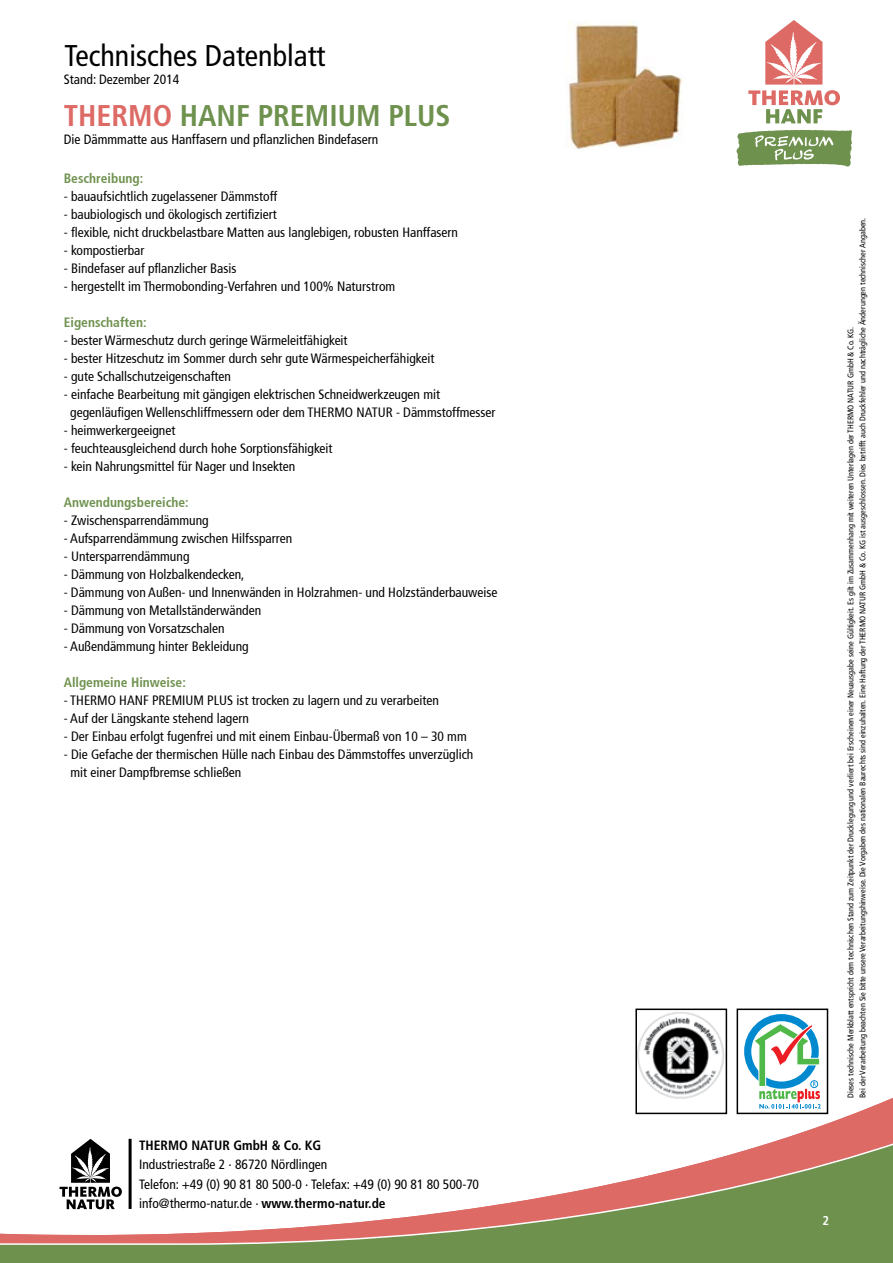
<style>
.page{position:relative;width:893px;height:1263px;background:#fff}
.page>*{position:absolute;margin:0;border:0;box-sizing:border-box;transform-origin:0 0}
.t1{font:condensed 30px "Frutiger";color:#000}
.t2{font:700 condensed 30px "Frutiger";color:#6e914e}
.t3{font:condensed 13.5px/18px "Frutiger 57";color:#000}
.t4{font:condensed 13.5px/19.5px "Frutiger";color:#000}
.t5{font:700 condensed 13.5px "Frutiger 67";color:#6e914e}
.t6{font:700 condensed 13.5px "Frutiger";color:#000}
.t7{font:700 condensed 12.75px "Frutiger";color:#fff}
.t8{font:condensed 8.25px/12px "Frutiger";color:#000}
.s1{color:#dd6a65}
.s2{font-weight:700}
</style>
<div class="page">
<svg style="left:785px;top:1098px;width:108px;height:40px;fill:#dd6a65"></svg>
<svg style="left:0;top:1138px;width:893px;height:125px"></svg>
<hr style="left:129px;top:1139px;width:3px;height:70px;background:#000">
<svg style="left:60px;top:1139px;width:62px;height:70px"></svg>
<svg style="left:736px;top:1008px;width:93px;height:107px"></svg>
<svg style="left:635px;top:1008px;width:93px;height:107px"></svg>
<img style="left:568px;top:22px;width:115px;height:127px">
<svg style="left:748px;top:20px;width:92px;height:103px"></svg>
<svg style="left:736px;top:130px;width:116px;height:37px"></svg>
<h1 class="t1" style="left:64px;top:38px;width:263px">Technisches Datenblatt</h1>
<p class="t4" style="left:64px;top:70px;width:117px">Stand: Dezember 2014</p>
<h1 class="t2" style="left:64px;top:98px;width:388px"><span class="s1">THERMO</span> HANF PREMIUM PLUS</h1>
<p class="t4" style="left:64px;top:130px;width:316px">Die Dämmmatte aus Hanffasern und pflanzlichen Bindefasern</p>
<p class="t5" style="left:64px;top:170px;width:81px">Beschreibung:</p>
<p class="t3" style="left:64px;top:187px;width:215px">- bauaufsichtlich zugelassener Dämmstoff</p>
<p class="t3" style="left:64px;top:205px;width:214px">- baubiologisch und ökologisch zertifiziert</p>
<p class="t3" style="left:64px;top:223px;width:396px">- flexible, nicht druckbelastbare Matten aus langlebigen, robusten Hanffasern</p>
<p class="t3" style="left:64px;top:241px;width:82px">- kompostierbar</p>
<p class="t3" style="left:64px;top:259px;width:174px">- Bindefaser auf pflanzlicher Basis</p>
<p class="t3" style="left:64px;top:277px;width:333px">- hergestellt im Thermobonding-Verfahren und 100% Naturstrom</p>
<p class="t5" style="left:64px;top:314px;width:84px">Eigenschaften:</p>
<p class="t3" style="left:64px;top:331px;width:285px">- bester Wärmeschutz durch geringe Wärmeleitfähigkeit</p>
<p class="t3" style="left:64px;top:349px;width:372px">- bester Hitzeschutz im Sommer durch sehr gute Wärmespeicherfähigkeit</p>
<p class="t3" style="left:64px;top:367px;width:169px">- gute Schallschutzeigenschaften</p>
<p class="t3" style="left:70px;top:385px;width:427px;text-indent:-6px">- einfache Bearbeitung mit gängigen elektrischen Schneidwerkzeugen mit gegenläufigen Wellenschliffmessern oder dem THERMO NATUR - Dämmstoffmesser</p>
<p class="t3" style="left:64px;top:421px;width:113px">- heimwerkergeeignet</p>
<p class="t3" style="left:64px;top:439px;width:270px">- feuchteausgleichend durch hohe Sorptionsfähigkeit</p>
<p class="t3" style="left:64px;top:457px;width:233px">- kein Nahrungsmittel für Nager und Insekten</p>
<p class="t5" style="left:64px;top:494px;width:126px">Anwendungsbereiche:</p>
<p class="t3" style="left:64px;top:511px;width:146px">- Zwischensparrendämmung</p>
<p class="t3" style="left:64px;top:529px;width:230px">- Aufsparrendämmung zwischen Hilfssparren</p>
<p class="t3" style="left:64px;top:547px;width:127px">- Untersparrendämmung</p>
<p class="t3" style="left:64px;top:565px;width:182px">- Dämmung von Holzbalkendecken,</p>
<p class="t3" style="left:64px;top:583px;width:435px">- Dämmung von Außen- und Innenwänden in Holzrahmen- und Holzständerbauweise</p>
<p class="t3" style="left:64px;top:601px;width:199px">- Dämmung von Metallständerwänden</p>
<p class="t3" style="left:64px;top:619px;width:162px">- Dämmung von Vorsatzschalen</p>
<p class="t3" style="left:64px;top:637px;width:186px">- Außendämmung hinter Bekleidung</p>
<p class="t5" style="left:64px;top:674px;width:124px">Allgemeine Hinweise:</p>
<p class="t3" style="left:64px;top:691px;width:377px">- THERMO HANF PREMIUM PLUS ist trocken zu lagern und zu verarbeiten</p>
<p class="t3" style="left:64px;top:709px;width:187px">- Auf der Längskante stehend lagern</p>
<p class="t3" style="left:64px;top:727px;width:404px">- Der Einbau erfolgt fugenfrei und mit einem Einbau-Übermaß von 10 – 30 mm</p>
<p class="t3" style="left:71px;top:745px;width:404px;text-indent:-7px">- Die Gefache der thermischen Hülle nach Einbau des Dämmstoffes unverzüglich mit einer Dampfbremse schließen</p>
<p class="t6" style="left:139px;top:1137px;width:184px">THERMO NATUR GmbH &amp; Co. KG</p>
<p class="t4" style="left:139px;top:1155px;width:341px">Industriestraße 2 . 86720 Nördlingen<br>Telefon: +49 (0) 90 81 80 500-0 . Telefax: +49 (0) 90 81 80 500-70 info@thermo-natur.de . <span class="s2">www.thermo-natur.de</span></p>
<p class="t8" style="left:845px;top:1098px;width:881px;rotate:-90deg">Dieses technische Merkblatt entspricht dem technischen Stand zum Zeitpunkt der Drucklegung und verliert bei Erscheinen einer Neuausgabe seine Gültigkeit. Es gilt im Zusammenhang mit weiteren Unterlagen der THERMO NATUR GmbH &amp; Co. KG.<br>Bei der Verarbeitung beachten Sie bitte unsere Verarbeitungshinweise. Die Vorgaben des nationalen Baurechts sind einzuhalten. Eine Haftung der THERMO NATUR GmbH &amp; Co. KG ist ausgeschlossen. Dies betrifft auch Druckfehler und nachträgliche Änderungen technischer Angaben.</p>
<p class="t7" style="left:823px;top:1213px;width:8px">2</p>
</div>
